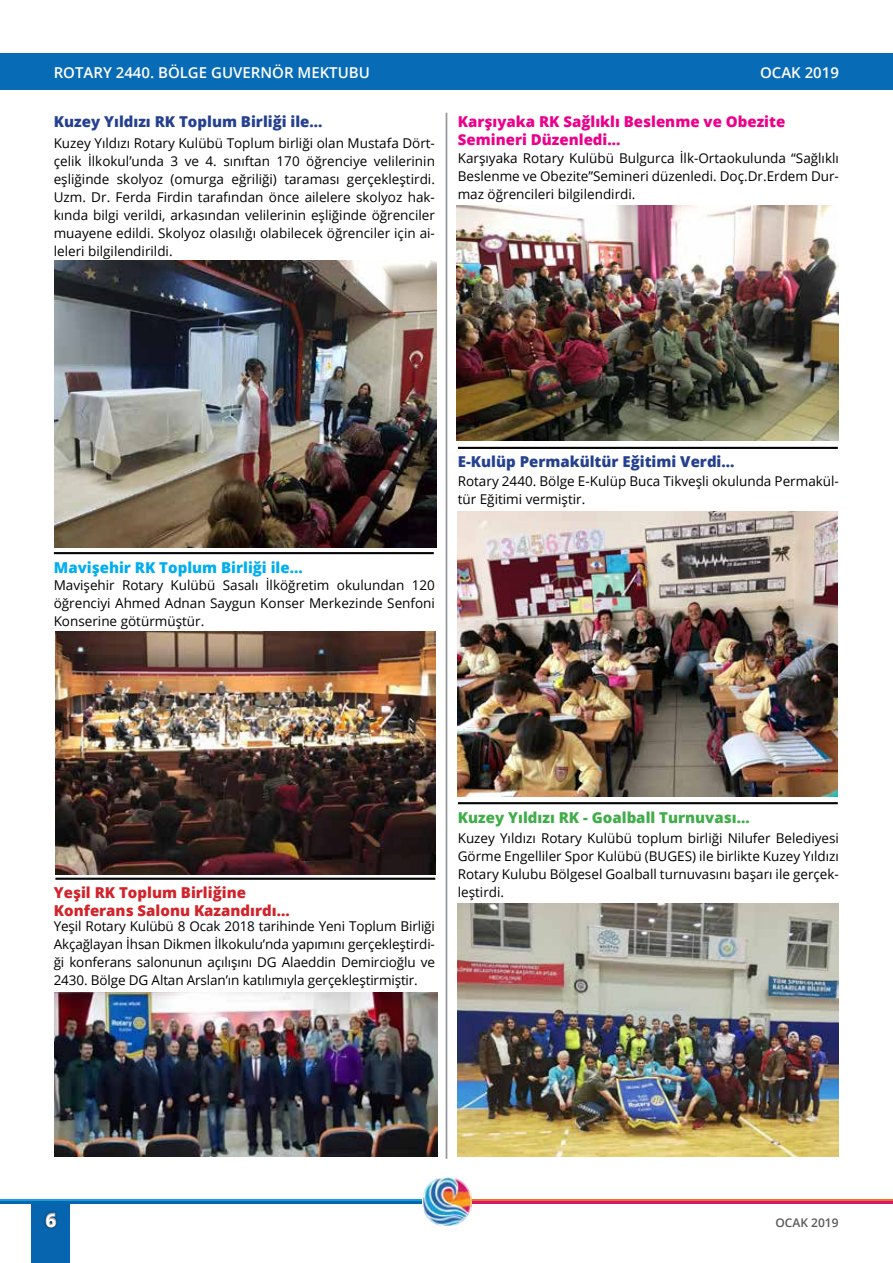
<style>
.page{position:relative;width:893px;height:1263px;background:#fff}
.page>*{position:absolute;margin:0;border:0;box-sizing:border-box;transform-origin:0 0}
.t1{font:700 18px "Open Sans";color:#fff}
.t2{font:800 15px "Open Sans";color:#25408f}
.t3{font:800 15px/18px "Open Sans";color:#ec008c}
.t4{font:800 15px/18px "Open Sans";color:#d2232a}
.t5{font:600 15px "Open Sans";color:#fff}
.t6{font:800 15px "Open Sans";color:#41ad49}
.t7{font:800 15px "Open Sans";color:#00aeef}
.t8{font:13.5px/18px "Open Sans";color:#000;text-align:justify}
.t9{font:600 12px "Open Sans";color:#58595b}
</style>
<div class="page">
<div style="left:32px;top:1203px;width:38px;height:60px;background:#0765af"></div>
<hr style="left:446px;top:113px;width:1px;height:1046px;background:#939598">
<hr style="left:0;top:1199px;width:422px;height:2px;background:#11a1dc">
<hr style="left:469px;top:1199px;width:424px;height:2px;background:#f37023">
<hr style="left:0;top:1201px;width:422px;height:3px;background:#0765af">
<hr style="left:469px;top:1201px;width:424px;height:3px;background:#d31870">
<div style="left:42px;top:1210px;width:17px;height:20px;background:#000;opacity:.51"></div>
<svg style="left:45px;top:1212px;width:12px;height:16px"></svg>
<div style="left:0;top:53px;width:893px;height:36px;background:#086bb5"></div>
<img style="left:422px;top:1177px;width:50px;height:48px">
<img style="left:54px;top:261px;width:383px;height:287px">
<img style="left:55px;top:631px;width:380px;height:243px">
<img style="left:54px;top:993px;width:383px;height:163px">
<img style="left:456px;top:205px;width:382px;height:236px">
<img style="left:457px;top:511px;width:381px;height:285px">
<img style="left:458px;top:903px;width:381px;height:253px">
<p class="t5" style="left:54px;top:62px;width:318px">ROTARY 2440. BÖLGE GUVERNÖR MEKTUBU</p>
<p class="t5" style="left:760px;top:62px;width:80px">OCAK 2019</p>
<p class="t2" style="left:54px;top:111px;width:270px">Kuzey Yıldızı RK Toplum Birliği ile...</p>
<p class="t3" style="left:458px;top:112px;width:329px">Karşıyaka RK Sağlıklı Beslenme ve Obezite<br>Semineri Düzenledi...</p>
<p class="t8" style="left:54px;top:133px;width:383px">Kuzey Yıldızı Rotary Kulübü Toplum birliği olan Mustafa Dört&shy;çelik İlkokul’unda 3 ve 4. sınıftan 170 öğrenciye velilerinin eşliğinde skolyoz (omurga eğriliği) taraması gerçekleştirdi.<br>Uzm. Dr. Ferda Firdin tarafından önce ailelere skolyoz hak&shy;kında bilgi verildi, arkasından velilerinin eşliğinde öğrenciler muayene edildi. Skolyoz olasılığı olabilecek öğrenciler için ai&shy;leleri bilgilendirildi.</p>
<p class="t8" style="left:458px;top:149px;width:383px">Karşıyaka Rotary Kulübü Bulgurca İlk-Ortaokulunda “Sağlıklı Beslenme ve Obezite”Semineri düzenledi. Doç.Dr.Erdem Dur&shy;maz öğrencileri bilgilendirdi.</p>
<p class="t2" style="left:458px;top:450px;width:278px">E-Kulüp Permakültür Eğitimi Verdi...</p>
<p class="t7" style="left:54px;top:556px;width:250px">Mavişehir RK Toplum Birliği ile...</p>
<p class="t8" style="left:54px;top:576px;width:383px">Mavişehir Rotary Kulübü Sasalı İlköğretim okulundan 120 öğrenciyi Ahmed Adnan Saygun Konser Merkezinde Senfoni Konserine götürmüştür.</p>
<p class="t8" style="left:458px;top:472px;width:383px">Rotary 2440. Bölge E-Kulüp Buca Tikveşli okulunda Permakül&shy;tür Eğitimi vermiştir.</p>
<p class="t4" style="left:54px;top:882px;width:237px">Yeşil RK Toplum Birliğine<br>Konferans Salonu Kazandırdı...</p>
<p class="t8" style="left:54px;top:917px;width:383px">Yeşil Rotary Kulübü 8 Ocak 2018 tarihinde Yeni Toplum Birliği Akçağlayan İhsan Dikmen İlkokulu’nda yapımını gerçekleştirdi&shy;ği konferans salonunun açılışını DG Alaeddin Demircioğlu ve 2430. Bölge DG Altan Arslan’ın katılımıyla gerçekleştirmiştir.</p>
<p class="t6" style="left:458px;top:806px;width:293px">Kuzey Yıldızı RK - Goalball Turnuvası...</p>
<p class="t8" style="left:458px;top:828px;width:383px">Kuzey Yıldızı Rotary Kulübü toplum birliği Nilufer Belediyesi Görme Engelliler Spor Kulübü (BUGES) ile birlikte Kuzey Yıldızı Rotary Kulubu Bölgesel Goalball turnuvasını başarı ile gerçek&shy;leştirdi.</p>
<h1 class="t1" style="left:46px;top:1207px;width:12px">6</h1>
<p class="t9" style="left:775px;top:1214px;width:65px">OCAK 2019</p>
</div>
